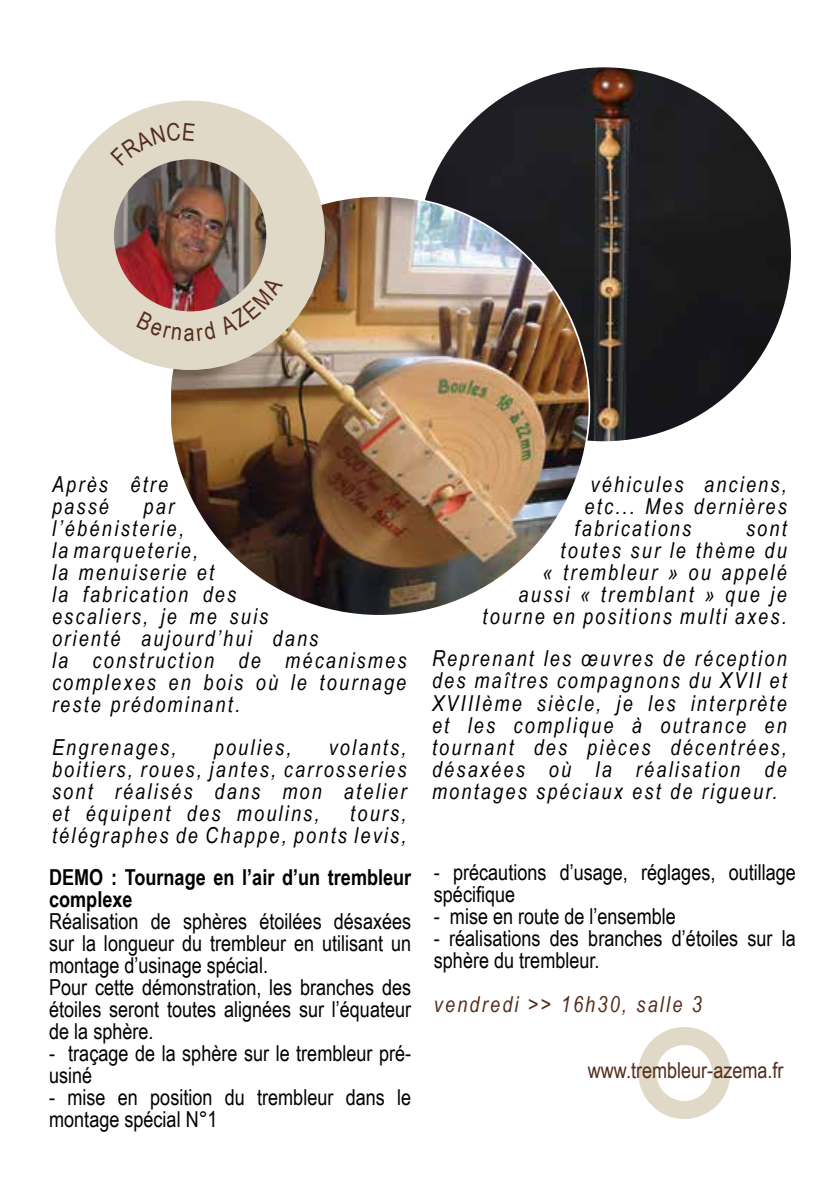
<style>
.page{position:relative;width:840px;height:1191px;background:#fff}
.page>*{position:absolute;margin:0;border:0;box-sizing:border-box;transform-origin:0 0}
.t1{font:italic 22px/22px "Arial Narrow";letter-spacing:.1em;color:#000}
.t2{font:22px/22px "Arial Narrow";color:#000}
.t3{font:700 22px/22px "Arial Narrow";color:#000}
.t4{font:italic 22px "Arial Narrow";letter-spacing:.1em;color:#532c1c}
.t5{font:22px "Arial Narrow";color:#532c1c}
</style>
<div class="page">
<img style="left:426px;top:69px;width:363px;height:371px">
<img style="left:171px;top:196px;width:418px;height:417px">
<img style="left:85px;top:130px;width:210px;height:211px;border-radius:105px">
<div style="left:55px;top:101px;width:270px;height:269px;border:59px solid #e1d9c7;border-radius:50%"></div>
<svg style="left:647px;top:1036px;width:74px;height:74px"></svg>
<div style="left:638px;top:1027px;width:92px;height:92px;border:18px solid #e1d9c7;border-radius:50%"></div>
<svg style="left:136px;top:276px;width:147px;height:65px;background:#c5a399"></svg>
<div style="left:110px;top:123px;width:85px;height:43px;background:#e1d9c7"></div>
<p class="t1" style="left:52px;top:473px;width:117px">Après être passé</p>
<p class="t1" style="left:52px;top:495px;width:355px;text-indent:92px">par<br>l’ébénisterie,<br>la marqueterie,<br>la menuiserie et<br>la fabrication des<br>escaliers, je me suis<br>orienté aujourd’hui dans<br>la construction de mécanismes complexes en bois où le tournage reste prédominant.</p>
<p class="t1" style="left:52px;top:735px;width:126px">Engrenages,</p>
<p class="t1" style="left:214px;top:735px;width:79px">poulies,</p>
<p class="t1" style="left:52px;top:735px;width:355px;text-align:justify;text-indent:276px">volants, boitiers, roues, jantes, carrosseries sont réalisés dans mon atelier et équipent des moulins,</p>
<p class="t1" style="left:52px;top:801px;width:356px;text-align:right">tours,<br>télégraphes de Chappe, ponts levis,</p>
<p class="t3" style="left:49px;top:865px;width:363px">DEMO : Tournage en l’air d’un trembleur complexe</p>
<p class="t2" style="left:49px;top:909px;width:363px">Réalisation de sphères étoilées désaxées sur la longueur du trembleur en utilisant un montage d’usinage spécial.<br>Pour cette démonstration, les branches des étoiles seront toutes alignées sur l’équateur de la sphère.</p>
<p class="t2" style="left:49px;top:1041px;width:363px">- traçage de la sphère sur le trembleur pré&shy;usiné</p>
<p class="t2" style="left:49px;top:1085px;width:363px">- mise en position du trembleur dans le montage spécial N°1</p>
<p class="t1" style="left:590px;top:473px;width:197px">véhicules anciens,</p>
<p class="t1" style="left:584px;top:495px;width:203px">etc... Mes dernières</p>
<p class="t1" style="left:574px;top:517px;width:118px">fabrications</p>
<p class="t1" style="left:482px;top:517px;width:305px;text-align:right">sont<br>toutes sur le thème du<br>« trembleur » ou appelé<br>aussi « tremblant » que je tourne en positions multi axes.</p>
<p class="t1" style="left:432px;top:647px;width:356px;text-align:justify">Reprenant les œuvres de réception des maîtres compagnons du XVII et XVIIIème siècle, je les interprète et les complique à outrance en tournant des pièces décentrées, désaxées où la réalisation de montages spéciaux est de rigueur.</p>
<p class="t2" style="left:433px;top:861px;width:363px">- précautions d’usage, réglages, outillage spécifique</p>
<p class="t2" style="left:433px;top:905px;width:243px">- mise en route de l’ensemble</p>
<p class="t2" style="left:433px;top:927px;width:363px">- réalisations des branches d’étoiles sur la sphère du trembleur.</p>
<p class="t4" style="left:433px;top:989px;width:269px">vendredi &gt;&gt; 16h30, salle 3</p>
<p class="t5" style="left:587px;top:1054px;width:197px">www.trembleur-azema.fr</p>
</div>
